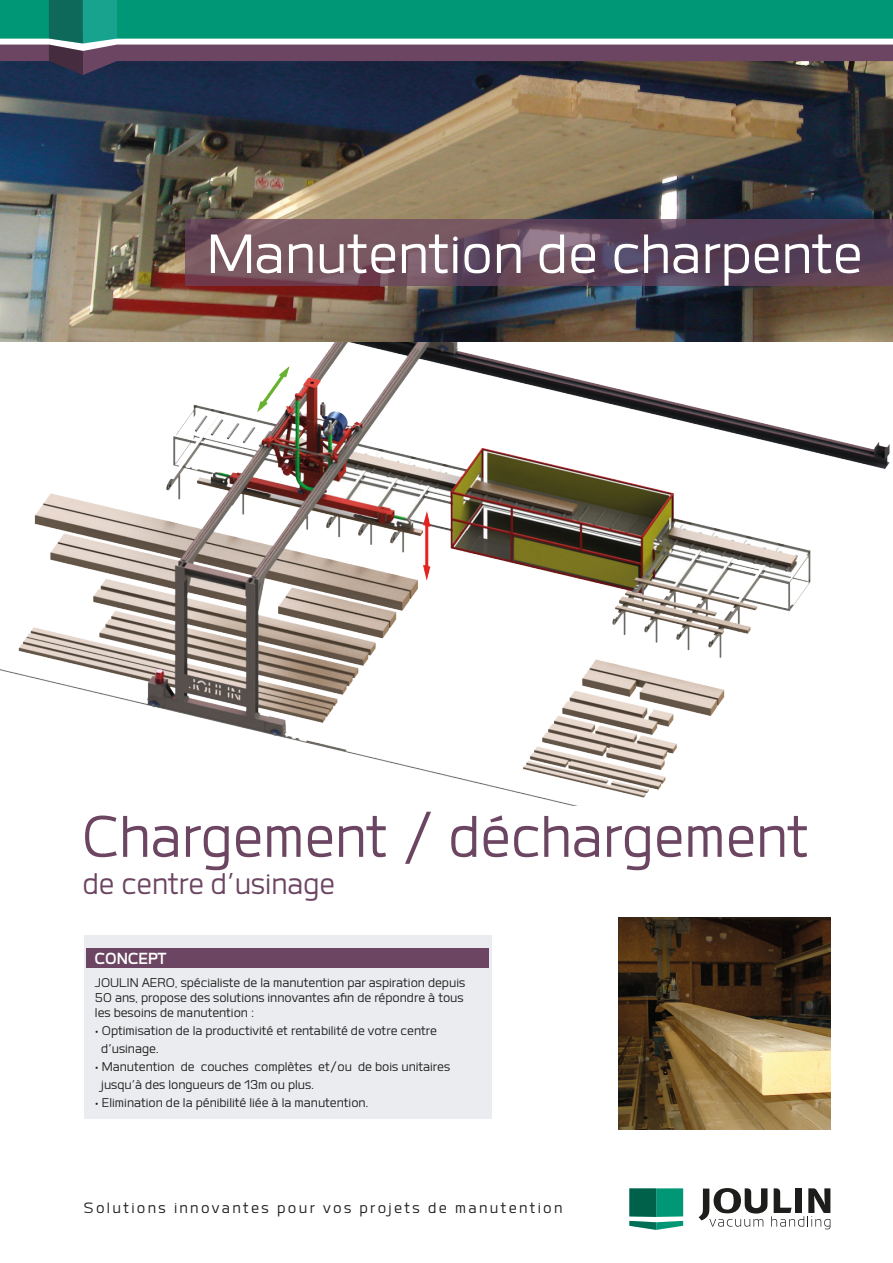
<style>
.page{position:relative;width:893px;height:1263px;background:#fff}
.page>*{position:absolute;margin:0;border:0;box-sizing:border-box;transform-origin:0 0}
.t1{font:76.5px "Labrador A Regular";color:#6b4561;scale:.96 1}
.t2{font:72px "Labrador A Regular";color:#fff}
.t3{font:39px "Labrador A Regular";color:#6b4561;scale:.96 1}
.t4{font:21px "Labrador A Bold";color:#fff}
.t5{font:19.5px "Labrador A Regular";letter-spacing:.12em;color:#1d1d1b}
.t6{font:16.5px/15px "Labrador A Regular";color:#1d1d1b}
</style>
<div class="page">
<img style="left:0;top:341px;width:889px;height:465px">
<img style="left:0;top:75px;width:892px;height:266px">
<svg style="left:186px;top:219px;width:707px;height:67px;background:#664a5c"></svg>
<div style="left:84px;top:935px;width:407px;height:184px;background:#eaecef"></div>
<div style="left:86px;top:948px;width:403px;height:20px;background:#6b4561"></div>
<img style="left:618px;top:917px;width:213px;height:213px">
<svg style="left:629px;top:1188px;width:54px;height:42px;background:#2d947d"></svg>
<svg style="left:699px;top:1188px;width:131px;height:41px"></svg>
<svg style="left:0;top:0;width:893px;height:75px;background:#357a72"></svg>
<h2 class="t2" style="left:207px;top:218px;width:657px">Manutention de charpente</h2>
<h1 class="t1" style="left:83px;top:798px;width:757px">Chargement / déchargement</h1>
<h3 class="t3" style="left:83px;top:864px;width:264px">de centre d’usinage</h3>
<p class="t4" style="left:95px;top:947px;width:73px">CONCEPT</p>
<p class="t6" style="left:95px;top:974px;width:372px;text-align:justify">JOULIN AERO, spécialiste de la manutention par aspiration depuis 50 ans, propose des solutions innovantes afin de répondre à tous les besoins de manutention :</p>
<p class="t6" style="left:101px;top:1021px;width:337px;line-height:18px;text-indent:-6px">• Optimisation de la productivité et rentabilité de votre centre d’usinage.</p>
<p class="t6" style="left:101px;top:1057px;width:350px;line-height:18px;text-indent:-6px">• Manutention de couches complètes et/ou de bois unitaires jusqu’à des longueurs de 13m ou plus.</p>
<p class="t6" style="left:95px;top:1094px;width:275px">• Elimination de la pénibilité liée à la manutention.</p>
<p class="t5" style="left:84px;top:1198px;width:480px">Solutions innovantes pour vos projets de manutention</p>
</div>
